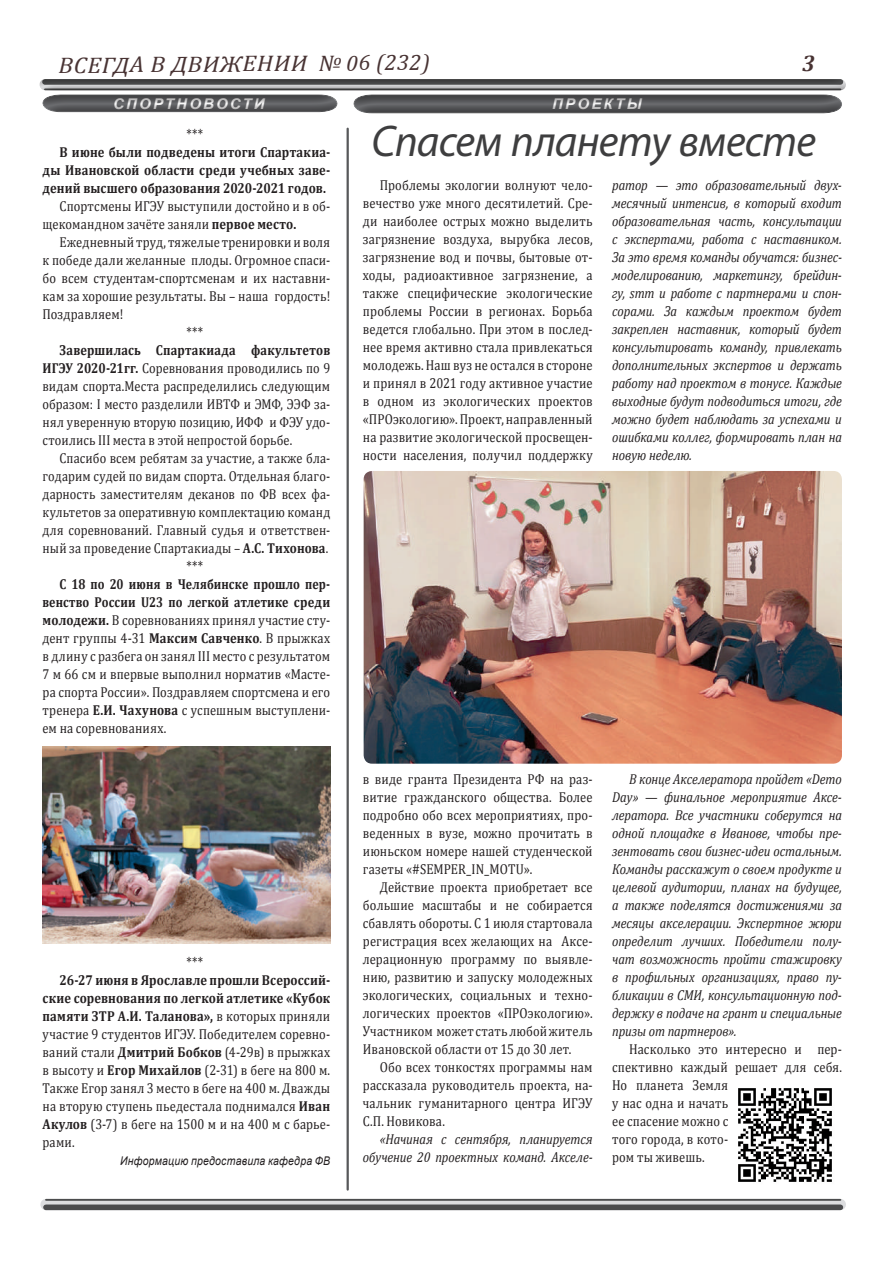
<style>
.page{position:relative;width:893px;height:1263px;background:#fff}
.page>*{position:absolute;margin:0;border:0;box-sizing:border-box;transform-origin:0 0}
.t1{font:italic 44.4px "Myriad Pro";letter-spacing:-.02em;color:#3e3e3f}
.t2{font:italic 22.5px "Cambria";color:#483333;scale:1.09 1}
.t3{font:italic 700 14.85px "Arial";letter-spacing:.15em;color:#fff}
.t4{font:14.4px/18px "Cambria";letter-spacing:.01em;color:#231f20;text-align:justify;scale:.87 1}
.t5{font:italic 14.4px/18px "Cambria";letter-spacing:-.01em;color:#231f20;text-align:justify;scale:.87 1}
.t6{font:14.4px/18px "Cambria";letter-spacing:.01em;color:#231f20;text-align:justify;scale:.86 1}
.t7{font:700 14.4px/18px "Cambria";letter-spacing:.01em;color:#231f20;text-align:justify;scale:.87 1}
.t8{font:italic 12px "Arial";letter-spacing:.02em;color:#231f20;scale:.87 1}
.s1{font-weight:700}
</style>
<div class="page">
<div style="left:46px;top:1199px;width:794px;height:11px;background:#dcdddf"></div>
<hr style="left:46px;top:1199px;width:794px;height:2px;background:#4b4c4d">
<div style="left:46px;top:1204px;width:794px;height:6px;background:#4b4c4d"></div>
<hr style="left:347px;top:129px;width:2px;height:1060px;background:#57585a">
<div style="left:352px;top:82px;width:491px;height:33px;background:#231f20;opacity:.5"></div>
<div style="left:42px;top:82px;width:298px;height:33px;background:#231f20;opacity:.5"></div>
<img style="left:43px;top:746px;width:287px;height:198px">
<img style="left:738px;top:1088px;width:94px;height:94px">
<img style="left:364px;top:471px;width:478px;height:293px">
<h2 class="t2" style="left:58px;top:51px;width:342px;rotate:-1deg">ВСЕГДА В ДВИЖЕНИИ № 06 (232)</h2>
<p class="t3" style="left:113px;top:94px;width:153px">СПОРТНОВОСТИ</p>
<p class="t4" style="left:187px;top:125px;width:21px">***</p>
<p class="t7" style="left:43px;top:142px;width:332px;text-indent:17px">В июне были подведены итоги Спартакиа&shy;ды Ивановской области среди учебных заве&shy;дений высшего образования 2020-2021 годов.</p>
<p class="t4" style="left:43px;top:197px;width:332px;text-indent:17px">Спортсмены ИГЭУ выступили достойно и в об&shy;щекомандном зачёте заняли <span class="s1">первое место.</span></p>
<p class="t4" style="left:60px;top:233px;width:313px">Ежедневный труд, тяжелые тренировки и воля</p>
<p class="t4" style="left:43px;top:251px;width:332px">к победе дали желанные плоды. Огромное спаси-</p>
<p class="t4" style="left:43px;top:269px;width:332px">бо всем студентам-спортсменам и их наставни-</p>
<p class="t4" style="left:43px;top:287px;width:332px">кам за хорошие результаты. Вы – наша гордость!</p>
<p class="t4" style="left:43px;top:305px;width:94px">Поздравляем!</p>
<p class="t4" style="left:187px;top:323px;width:21px">***</p>
<p class="t6" style="left:43px;top:341px;width:336px;text-indent:17px"><span class="s1">Завершилась Спартакиада факультетов ИГЭУ 2020-21гг.</span> Соревнования проводились по 9 видам спорта.Места распределились следующим образом: I место разделили ИВТФ и ЭМФ, ЭЭФ за&shy;нял уверенную вторую позицию, ИФФ и ФЭУ удо&shy;стоились III места в этой непростой борьбе.</p>
<p class="t6" style="left:60px;top:449px;width:316px">Спасибо всем ребятам за участие, а также бла-</p>
<p class="t6" style="left:43px;top:467px;width:336px">годарим судей по видам спорта. Отдельная благо-</p>
<p class="t6" style="left:43px;top:485px;width:336px">дарность заместителям деканов по ФВ всех фа-</p>
<p class="t6" style="left:43px;top:503px;width:336px">культетов за оперативную комплектацию команд</p>
<p class="t6" style="left:43px;top:521px;width:336px">для соревнований. Главный судья и ответствен-</p>
<p class="t6" style="left:43px;top:539px;width:334px">ный за проведение Спартакиады – <span class="s1">А.С. Тихонова</span>.</p>
<p class="t4" style="left:187px;top:557px;width:21px">***</p>
<p class="t4" style="left:43px;top:575px;width:332px;text-indent:17px"><span class="s1">С 18 по 20 июня в Челябинске прошло пер&shy;венство России U23 по легкой атлетике среди молодежи.</span> В соревнованиях принял участие сту&shy;дент группы 4-31 <span class="s1">Максим Савченко</span>. В прыжках в длину с разбега он занял III место с результатом 7 м 66 см и впервые выполнил норматив «Масте&shy;ра спорта России». Поздравляем спортсмена и его тренера <span class="s1">Е.И. Чахунова</span> с успешным выступлени&shy;ем на соревнованиях.</p>
<p class="t4" style="left:187px;top:953px;width:21px">***</p>
<p class="t4" style="left:43px;top:971px;width:332px;text-indent:17px"><span class="s1">26-27 июня в Ярославле прошли Всероссий&shy;ские соревнования по легкой атлетике «Кубок памяти ЗТР А.И. Таланова»,</span> в которых приняли участие 9 студентов ИГЭУ. Победителем соревно&shy;ваний стали <span class="s1">Дмитрий Бобков</span> (4-29в) в прыжках в высоту и <span class="s1">Егор Михайлов</span> (2-31) в беге на 800 м.<br>Также Егор занял 3 место в беге на 400 м. Дважды на вторую ступень пьедестала поднимался <span class="s1">Иван Акулов</span> (3-7) в беге на 1500 м и на 400 м с барье&shy;рами.</p>
<p class="t8" style="left:120px;top:1153px;width:243px">Информацию предоставила кафедра ФВ</p>
<p class="t3" style="left:552px;top:94px;width:91px">ПРОЕКТЫ</p>
<h1 class="t1" style="left:372px;top:114px;width:446px">Спасем планету вместе</h1>
<p class="t4" style="left:363px;top:176px;width:266px;text-indent:17px">Проблемы экологии волнуют чело&shy;вечество уже много десятилетий. Сре&shy;ди наиболее острых можно выделить загрязнение воздуха, вырубка лесов, загрязнение вод и почвы, бытовые от&shy;ходы, радиоактивное загрязнение, а также специфические экологические проблемы России в регионах. Борьба ведется глобально. При этом в послед&shy;нее время активно стала привлекаться молодежь. Наш вуз не остался в стороне и принял в 2021 году активное участие в одном из экологических проектов «ПРОэкологию». Проект, направленный на развитие экологической просвещен&shy;ности населения, получил поддержку</p>
<p class="t5" style="left:612px;top:175px;width:266px">ратор — это образовательный двух&shy;месячный интенсив, в который входит образовательная часть, консультации с экспертами, работа с наставником.<br>За это время команды обучатся: бизнес&shy;моделированию, маркетингу, брейдин&shy;гу, smm и работе с партнерами и спон&shy;сорами. За каждым проектом будет закреплен наставник, который будет консультировать команду, привлекать дополнительных экспертов и держать работу над проектом в тонусе. Каждые выходные будут подводиться итоги, где можно будет наблюдать за успехами и ошибками коллег, формировать план на новую неделю.</p>
<p class="t4" style="left:363px;top:770px;width:266px">в виде гранта Президента РФ на раз&shy;витие гражданского общества. Более подробно обо всех мероприятиях, про&shy;веденных в вузе, можно прочитать в июньском номере нашей студенческой газеты «#SEMPER_IN_MOTU».</p>
<p class="t4" style="left:363px;top:878px;width:266px;text-indent:17px">Действие проекта приобретает все большие масштабы и не собирается сбавлять обороты. С 1 июля стартовала регистрация всех желающих на Аксе&shy;лерационную программу по выявле&shy;нию, развитию и запуску молодежных экологических, социальных и техно&shy;логических проектов «ПРОэкологию».<br>Участником может стать любой житель Ивановской области от 15 до 30 лет.</p>
<p class="t4" style="left:363px;top:1058px;width:266px;text-indent:17px">Обо всех тонкостях программы нам рассказала руководитель проекта, на&shy;чальник гуманитарного центра ИГЭУ С.П. Новикова.</p>
<p class="t5" style="left:363px;top:1129px;width:266px;text-align:right">«Начиная с сентября, планируется обучение 20 проектных команд. Акселе-</p>
<p class="t5" style="left:612px;top:769px;width:266px;text-indent:17px">В конце Акселератора пройдет «Demo Day» — финальное мероприятие Аксе&shy;лератора. Все участники соберутся на одной площадке в Иванове, чтобы пре&shy;зентовать свои бизнес-идеи остальным.<br>Команды расскажут о своем продукте и целевой аудитории, планах на будущее, а также поделятся достижениями за месяцы акселерации. Экспертное жюри определит лучших. Победители полу&shy;чат возможность пройти стажировку в профильных организациях, право пу&shy;бликации в СМИ, консультационную под&shy;держку в подаче на грант и специальные призы от партнеров».</p>
<p class="t4" style="left:612px;top:1040px;width:266px;text-align:left;text-indent:17px">Насколько это интересно и пер&shy;спективно каждый решает для себя.<br>Но планета Земля<br>у нас одна и начать<br>ее спасение можно с<br>того города, в кото-<br>ром ты живешь.</p>
</div>
